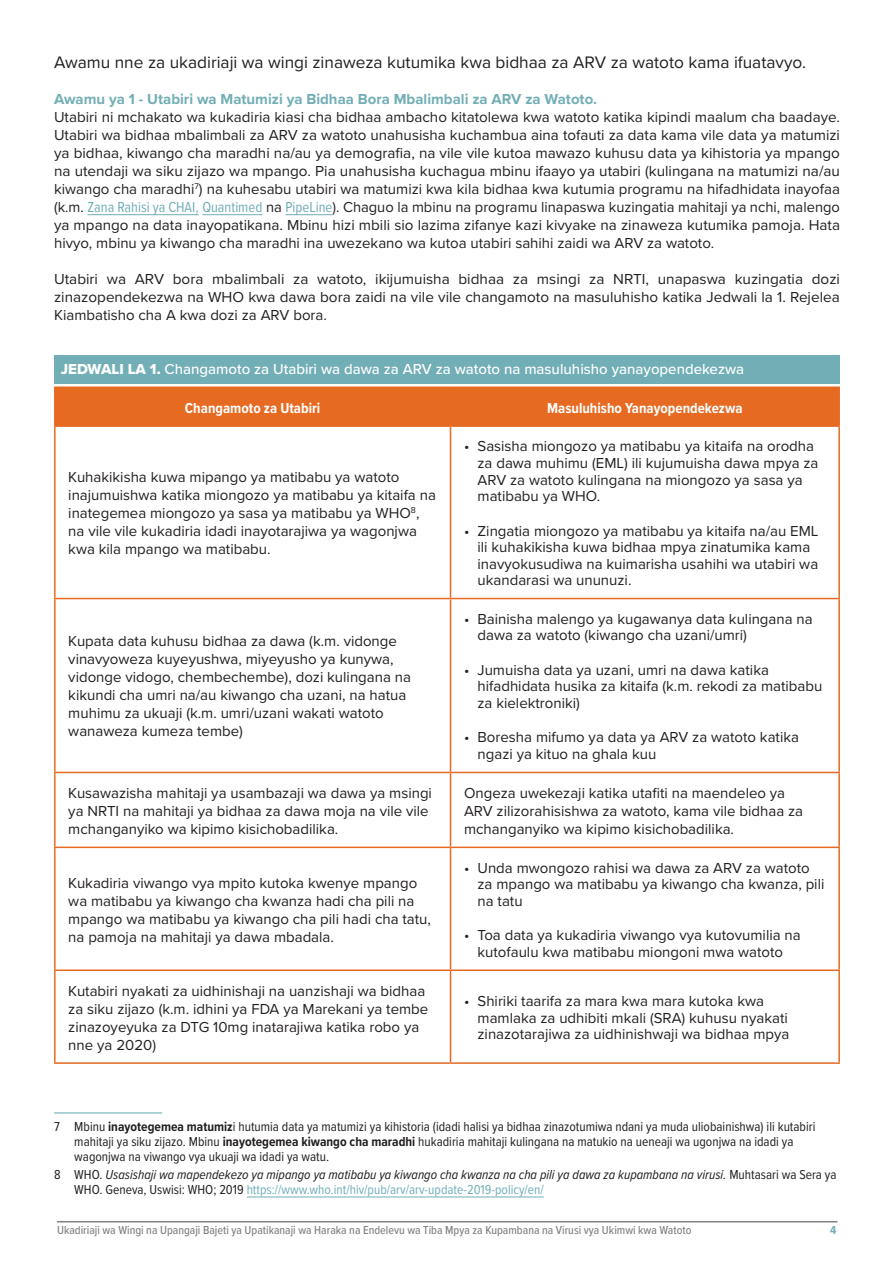
<style>
.page{position:relative;width:894px;height:1263px;background:#fff}
.page>*{position:absolute;margin:0;border:0;box-sizing:border-box;transform-origin:0 0}
.t1{font:17.25px "Proxima Nova";color:#231f20}
.t2{font:15px/18px "Proxima Nova";color:#231f20}
.t3{font:500 15px "Proxima Nova";color:#fff}
.t4{font:700 15px "Proxima Nova";color:#72aeb6}
.t5{font:700 15px "Proxima Nova Cond";color:#fff}
.t6{font:13.5px/15px "Proxima Nova Cond";color:#231f20}
.t7{font:italic 13.5px/15px "Proxima Nova Cond";color:#231f20}
.t8{font:500 12px "Proxima Nova Cond";color:#808285}
.t9{font:700 12px "Proxima Nova Cond";color:#72aeb6}
.s1{font-family:"Proxima Nova Cond";color:#72aeb6}
.s2{font-family:"Proxima Nova Extrabld";font-weight:400}
.s3{font-weight:700}
.s4{font-style:normal}
.s5{font-style:normal;color:#72aeb6}
</style>
<div class="page">
<hr style="left:57px;top:1221px;width:780px;height:1px;background:#808285">
<hr style="left:87px;top:214px;width:112px;height:1px;background:#72aeb6">
<hr style="left:202px;top:214px;width:60px;height:1px;background:#72aeb6">
<hr style="left:285px;top:214px;width:47px;height:1px;background:#72aeb6">
<div style="left:54px;top:355px;width:785px;height:29px;background:#72aeb6"></div>
<div style="left:56px;top:388px;width:782px;height:37px;background:#e76a22"></div>
<hr style="left:449px;top:388px;width:2px;height:37px;background:#e76a22">
<hr style="left:449px;top:427px;width:2px;height:171px;background:#e76a22">
<hr style="left:54px;top:598px;width:396px;height:1px;background:#e76a22">
<hr style="left:450px;top:598px;width:389px;height:1px;background:#e76a22">
<hr style="left:449px;top:599px;width:2px;height:172px;background:#e76a22">
<hr style="left:54px;top:771px;width:396px;height:2px;background:#e76a22">
<hr style="left:450px;top:771px;width:389px;height:2px;background:#e76a22">
<hr style="left:449px;top:773px;width:2px;height:73px;background:#e76a22">
<hr style="left:54px;top:846px;width:396px;height:2px;background:#e76a22">
<hr style="left:450px;top:846px;width:389px;height:2px;background:#e76a22">
<hr style="left:449px;top:848px;width:2px;height:121px;background:#e76a22">
<hr style="left:54px;top:969px;width:396px;height:2px;background:#e76a22">
<hr style="left:450px;top:969px;width:389px;height:2px;background:#e76a22">
<hr style="left:449px;top:971px;width:2px;height:91px;background:#e76a22">
<hr style="left:54px;top:427px;width:2px;height:171px;background:#e76a22">
<hr style="left:838px;top:427px;width:1px;height:171px;background:#e76a22">
<hr style="left:54px;top:599px;width:2px;height:172px;background:#e76a22">
<hr style="left:838px;top:599px;width:1px;height:172px;background:#e76a22">
<hr style="left:54px;top:773px;width:2px;height:73px;background:#e76a22">
<hr style="left:838px;top:773px;width:1px;height:73px;background:#e76a22">
<hr style="left:54px;top:848px;width:2px;height:121px;background:#e76a22">
<hr style="left:838px;top:848px;width:1px;height:121px;background:#e76a22">
<hr style="left:54px;top:971px;width:2px;height:91px;background:#e76a22">
<hr style="left:838px;top:971px;width:1px;height:91px;background:#e76a22">
<hr style="left:54px;top:1062px;width:396px;height:1px;background:#e76a22">
<hr style="left:450px;top:1062px;width:389px;height:1px;background:#e76a22">
<hr style="left:54px;top:386px;width:396px;height:2px;background:#e76a22">
<hr style="left:54px;top:388px;width:2px;height:37px;background:#e76a22">
<hr style="left:450px;top:386px;width:389px;height:2px;background:#e76a22">
<hr style="left:838px;top:388px;width:1px;height:37px;background:#e76a22">
<hr style="left:54px;top:425px;width:396px;height:2px;background:#e76a22">
<hr style="left:450px;top:425px;width:389px;height:2px;background:#e76a22">
<hr style="left:54px;top:1112px;width:108px;height:1px;background:#72aeb6">
<hr style="left:246px;top:1196px;width:297px;height:1px;background:#72aeb6">
<p class="t1" style="left:54px;top:49px;width:753px">Awamu nne za ukadiriaji wa wingi zinaweza kutumika kwa bidhaa za ARV za watoto kama ifuatavyo.</p>
<p class="t4" style="left:54px;top:87px;width:544px">Awamu ya 1 - Utabiri wa Matumizi ya Bidhaa Bora Mbalimbali za ARV za Watoto.</p>
<p class="t2" style="left:54px;top:107px;width:787px;text-align:justify">Utabiri ni mchakato wa kukadiria kiasi cha bidhaa ambacho kitatolewa kwa watoto katika kipindi maalum cha baadaye.<br>Utabiri wa bidhaa mbalimbali za ARV za watoto unahusisha kuchambua aina tofauti za data kama vile data ya matumizi ya bidhaa, kiwango cha maradhi na/au ya demografia, na vile vile kutoa mawazo kuhusu data ya kihistoria ya mpango na utendaji wa siku zijazo wa mpango. Pia unahusisha kuchagua mbinu ifaayo ya utabiri (kulingana na matumizi na/au kiwango cha maradhi<sup>7</sup>) na kuhesabu utabiri wa matumizi kwa kila bidhaa kwa kutumia programu na hifadhidata inayofaa (k.m. <span class="s1">Zana Rahisi ya CHAI, Quantimed</span> na <span class="s1">PipeLine</span>). Chaguo la mbinu na programu linapaswa kuzingatia mahitaji ya nchi, malengo ya mpango na data inayopatikana. Mbinu hizi mbili sio lazima zifanye kazi kivyake na zinaweza kutumika pamoja. Hata hivyo, mbinu ya kiwango cha maradhi ina uwezekano wa kutoa utabiri sahihi zaidi wa ARV za watoto.</p>
<p class="t2" style="left:54px;top:269px;width:787px;text-align:justify">Utabiri wa ARV bora mbalimbali za watoto, ikijumuisha bidhaa za msingi za NRTI, unapaswa kuzingatia dozi zinazopendekezwa na WHO kwa dawa bora zaidi na vile vile changamoto na masuluhisho katika Jedwali la 1. Rejelea Kiambatisho cha A kwa dozi za ARV bora.</p>
<p class="t3" style="left:61px;top:357px;width:684px"><span class="s2">JEDWALI LA 1.</span> Changamoto za Utabiri wa dawa za ARV za watoto na masuluhisho yanayopendekezwa</p>
<p class="t5" style="left:185px;top:396px;width:137px">Changamoto za Utabiri</p>
<p class="t5" style="left:547px;top:396px;width:197px">Masuluhisho Yanayopendekezwa</p>
<p class="t2" style="left:68px;top:467px;width:369px">Kuhakikisha kuwa mipango ya matibabu ya watoto inajumuishwa katika miongozo ya matibabu ya kitaifa na inategemea miongozo ya sasa ya matibabu ya WHO<sup>8</sup>, na vile vile kukadiria idadi inayotarajiwa ya wagonjwa kwa kila mpango wa matibabu.</p>
<p class="t2" style="left:68px;top:632px;width:344px">Kupata data kuhusu bidhaa za dawa (k.m. vidonge vinavyoweza kuyeyushwa, miyeyusho ya kunywa, vidonge vidogo, chembechembe), dozi kulingana na kikundi cha umri na/au kiwango cha uzani, na hatua muhimu za ukuaji (k.m. umri/uzani wakati watoto wanaweza kumeza tembe)</p>
<p class="t2" style="left:477px;top:437px;width:342px;line-height:16.5px;text-indent:-14px">• Sasisha miongozo ya matibabu ya kitaifa na orodha za dawa muhimu (EML) ili kujumuisha dawa mpya za ARV za watoto kulingana na miongozo ya sasa ya matibabu ya WHO.</p>
<p class="t2" style="left:477px;top:521px;width:342px;line-height:16.5px;text-indent:-14px">• Zingatia miongozo ya matibabu ya kitaifa na/au EML ili kuhakikisha kuwa bidhaa mpya zinatumika kama inavyokusudiwa na kuimarisha usahihi wa utabiri wa ukandarasi wa ununuzi.</p>
<p class="t2" style="left:477px;top:610px;width:336px;line-height:16.5px;text-indent:-14px">• Bainisha malengo ya kugawanya data kulingana na dawa za watoto (kiwango cha uzani/umri)</p>
<p class="t2" style="left:477px;top:661px;width:346px;line-height:16.5px;text-indent:-14px">• Jumuisha data ya uzani, umri na dawa katika hifadhidata husika za kitaifa (k.m. rekodi za matibabu za kielektroniki)</p>
<p class="t2" style="left:477px;top:728px;width:323px;line-height:16.5px;text-indent:-14px">• Boresha mifumo ya data ya ARV za watoto katika ngazi ya kituo na ghala kuu</p>
<p class="t2" style="left:68px;top:783px;width:365px">Kusawazisha mahitaji ya usambazaji wa dawa ya msingi ya NRTI na mahitaji ya bidhaa za dawa moja na vile vile mchanganyiko wa kipimo kisichobadilika.</p>
<p class="t2" style="left:464px;top:783px;width:340px">Ongeza uwekezaji katika utafiti na maendeleo ya<br>ARV zilizorahisishwa za watoto, kama vile bidhaa za mchanganyiko wa kipimo kisichobadilika.</p>
<p class="t2" style="left:68px;top:873px;width:364px">Kukadiria viwango vya mpito kutoka kwenye mpango wa matibabu ya kiwango cha kwanza hadi cha pili na mpango wa matibabu ya kiwango cha pili hadi cha tatu, na pamoja na mahitaji ya dawa mbadala.</p>
<p class="t2" style="left:477px;top:858px;width:348px;line-height:16.5px;text-indent:-14px">• Unda mwongozo rahisi wa dawa za ARV za watoto za mpango wa matibabu ya kiwango cha kwanza, pili na tatu</p>
<p class="t2" style="left:464px;top:926px;width:338px;line-height:16.5px;text-align:center">• Toa data ya kukadiria viwango vya kutovumilia na kutofaulu kwa matibabu miongoni mwa watoto</p>
<p class="t2" style="left:68px;top:981px;width:361px">Kutabiri nyakati za uidhinishaji na uanzishaji wa bidhaa za siku zijazo (k.m. idhini ya FDA ya Marekani ya tembe zinazoyeyuka za DTG 10mg inatarajiwa katika robo ya nne ya 2020)</p>
<p class="t2" style="left:477px;top:992px;width:313px;line-height:16.5px;text-indent:-14px">• Shiriki taarifa za mara kwa mara kutoka kwa mamlaka za udhibiti mkali (SRA) kuhusu nyakati zinazotarajiwa za uidhinishwaji wa bidhaa mpya</p>
<p class="t6" style="left:74px;top:1118px;width:742px;text-indent:-20px">7 Mbinu <span class="s3">inayotegemea matumiz</span>i hutumia data ya matumizi ya kihistoria (idadi halisi ya bidhaa zinazotumiwa ndani ya muda uliobainishwa) ili kutabiri mahitaji ya siku zijazo. Mbinu <span class="s3">inayotegemea kiwango cha maradhi</span> hukadiria mahitaji kulingana na matukio na ueneaji wa ugonjwa na idadi ya wagonjwa na viwango vya ukuaji wa idadi ya watu.</p>
<p class="t7" style="left:74px;top:1166px;width:763px;text-indent:-20px"><span class="s4">8 WHO.</span> Usasishaji wa mapendekezo ya mipango ya matibabu ya kiwango cha kwanza na cha pili ya dawa za kupambana na virusi. <span class="s4">Muhtasari wa Sera ya<br>WHO. Geneva, Uswisi: WHO; 2019</span> <span class="s5">https://www.who.int/hiv/pub/arv/arv-update-2019-policy/en/</span></p>
<p class="t8" style="left:57px;top:1221px;width:635px">Ukadiriaji wa Wingi na Upangaji Bajeti ya Upatikanaji wa Haraka na Endelevu wa Tiba Mpya za Kupambana na Virusi vya Ukimwi kwa Watoto</p>
<p class="t9" style="left:829px;top:1221px;width:8px">4</p>
</div>
